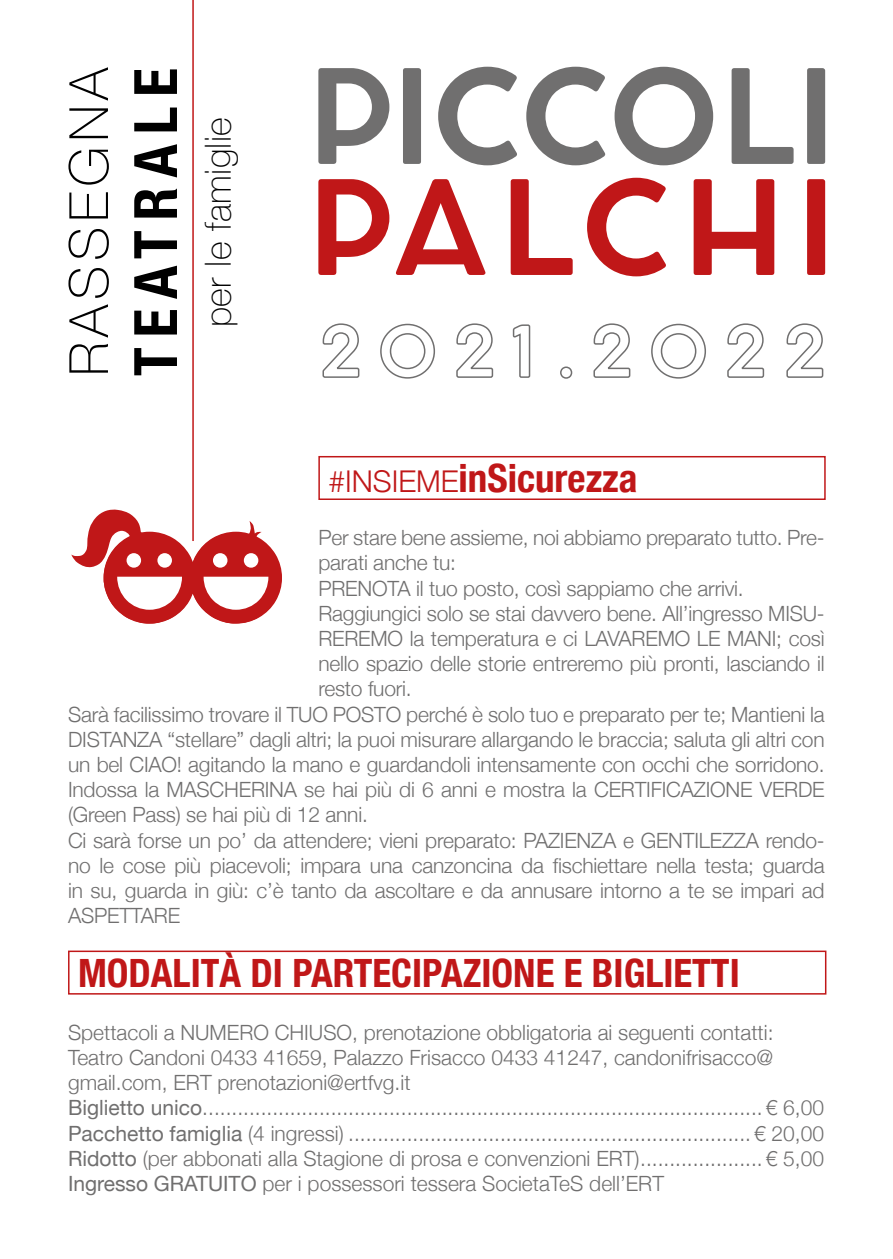
<style>
.page{position:relative;width:893px;height:1259px;background:#fff}
.page>*{position:absolute;margin:0;border:0;box-sizing:border-box;transform-origin:0 0}
.t1{font:700 condensed 59.7px "Helvetica Neue";letter-spacing:.165em;color:#000}
.t2{font:100 54px "Helvetica Neue";letter-spacing:.09em;color:#000}
.t3{font:700 condensed 39px "Helvetica Neue";color:#c01718}
.t4{font:100 36px "Helvetica Neue";letter-spacing:.01em;color:#000}
.t5{font:300 21px/25.2px "Helvetica Neue";letter-spacing:-.01em;color:#706f6f}
.s1{font-weight:300;font-stretch:normal;font-size:30px}
.s2{font-weight:400}
</style>
<div class="page">
<svg style="left:318px;top:178px;width:507px;height:98px"></svg>
<svg style="left:318px;top:67px;width:507px;height:98px"></svg>
<div style="left:68px;top:950px;width:758px;height:44px;border:2px solid #c01718"></div>
<div style="left:318px;top:456px;width:508px;height:44px;border:2px solid #c01718"></div>
<svg style="left:322px;top:323px;width:38px;height:55px"></svg>
<svg style="left:380px;top:323px;width:55px;height:56px"></svg>
<svg style="left:456px;top:323px;width:38px;height:55px"></svg>
<svg style="left:512px;top:324px;width:19px;height:54px"></svg>
<svg style="left:560px;top:366px;width:13px;height:13px"></svg>
<svg style="left:593px;top:323px;width:38px;height:55px"></svg>
<svg style="left:651px;top:323px;width:55px;height:56px"></svg>
<svg style="left:727px;top:323px;width:38px;height:55px"></svg>
<svg style="left:786px;top:323px;width:38px;height:55px"></svg>
<hr style="left:192px;top:0;width:2px;height:541px;background:#c01718">
<svg style="left:71px;top:509px;width:211px;height:115px"></svg>
<div style="left:213px;top:553px;width:14px;height:14px;background:#fff;border-radius:50%"></div>
<div style="left:244px;top:553px;width:14px;height:14px;background:#fff;border-radius:50%"></div>
<h2 class="t2" style="left:48px;top:376px;width:311px;rotate:-90deg">RASSEGNA</h2>
<h1 class="t1" style="left:106px;top:376px;width:309px;rotate:-90deg">TEATRALE</h1>
<h3 class="t4" style="left:191px;top:327px;width:211px;rotate:-90deg">per le famiglie</h3>
<h3 class="t3" style="left:328px;top:446px;width:311px"><span class="s1">#INSIEME</span>inSicurezza</h3>
<p class="t5" style="left:318px;top:523px;width:508px">Per stare bene assieme, noi abbiamo preparato tutto. Pre-</p>
<p class="t5" style="left:318px;top:548px;width:139px">parati anche tu:</p>
<p class="t5" style="left:318px;top:574px;width:427px">PRENOTA il tuo posto, così sappiamo che arrivi.</p>
<p class="t5" style="left:318px;top:599px;width:508px">Raggiungici solo se stai davvero bene. All’ingresso MISU-</p>
<p class="t5" style="left:318px;top:624px;width:508px">REREMO la temperatura e ci LAVAREMO LE MANI; così</p>
<p class="t5" style="left:318px;top:649px;width:508px">nello spazio delle storie entreremo più pronti, lasciando il</p>
<p class="t5" style="left:318px;top:674px;width:95px">resto fuori.</p>
<p class="t5" style="left:68px;top:700px;width:758px">Sarà facilissimo trovare il TUO POSTO perché è solo tuo e preparato per te; Mantieni la</p>
<p class="t5" style="left:68px;top:725px;width:758px">DISTANZA “stellare” dagli altri; la puoi misurare allargando le braccia; saluta gli altri con</p>
<p class="t5" style="left:68px;top:750px;width:758px">un bel CIAO! agitando la mano e guardandoli intensamente con occhi che sorridono.</p>
<p class="t5" style="left:68px;top:775px;width:758px">Indossa la MASCHERINA se hai più di 6 anni e mostra la CERTIFICAZIONE VERDE</p>
<p class="t5" style="left:68px;top:800px;width:301px">(Green Pass) se hai più di 12 anni.</p>
<p class="t5" style="left:68px;top:826px;width:758px">Ci sarà forse un po’ da attendere; vieni preparato: PAZIENZA e GENTILEZZA rendo-</p>
<p class="t5" style="left:68px;top:851px;width:758px">no le cose più piacevoli; impara una canzoncina da fischiettare nella testa; guarda</p>
<p class="t5" style="left:68px;top:876px;width:758px">in su, guarda in giù: c’è tanto da ascoltare e da annusare intorno a te se impari ad</p>
<p class="t5" style="left:68px;top:901px;width:114px">ASPETTARE</p>
<h3 class="t3" style="left:78px;top:940px;width:663px">MODALITÀ DI PARTECIPAZIONE E BIGLIETTI</h3>
<p class="t5" style="left:68px;top:1018px;width:758px">Spettacoli a NUMERO CHIUSO, prenotazione obbligatoria ai seguenti contatti:<br>Teatro Candoni 0433 41659, Palazzo Frisacco 0433 41247, candonifrisacco@ gmail.com, ERT prenotazioni@ertfvg.it<br><span class="s2">Biglietto unico</span>................................................................................................€ 6,00<br><span class="s2">Pacchetto famiglia</span> (4 ingressi) .....................................................................€ 20,00<br><span class="s2">Ridotto</span> (per abbonati alla Stagione di prosa e convenzioni ERT).....................€ 5,00<br><span class="s2">Ingresso GRATUITO</span> per i possessori tessera SocietaTeS dell’ERT</p>
</div>
